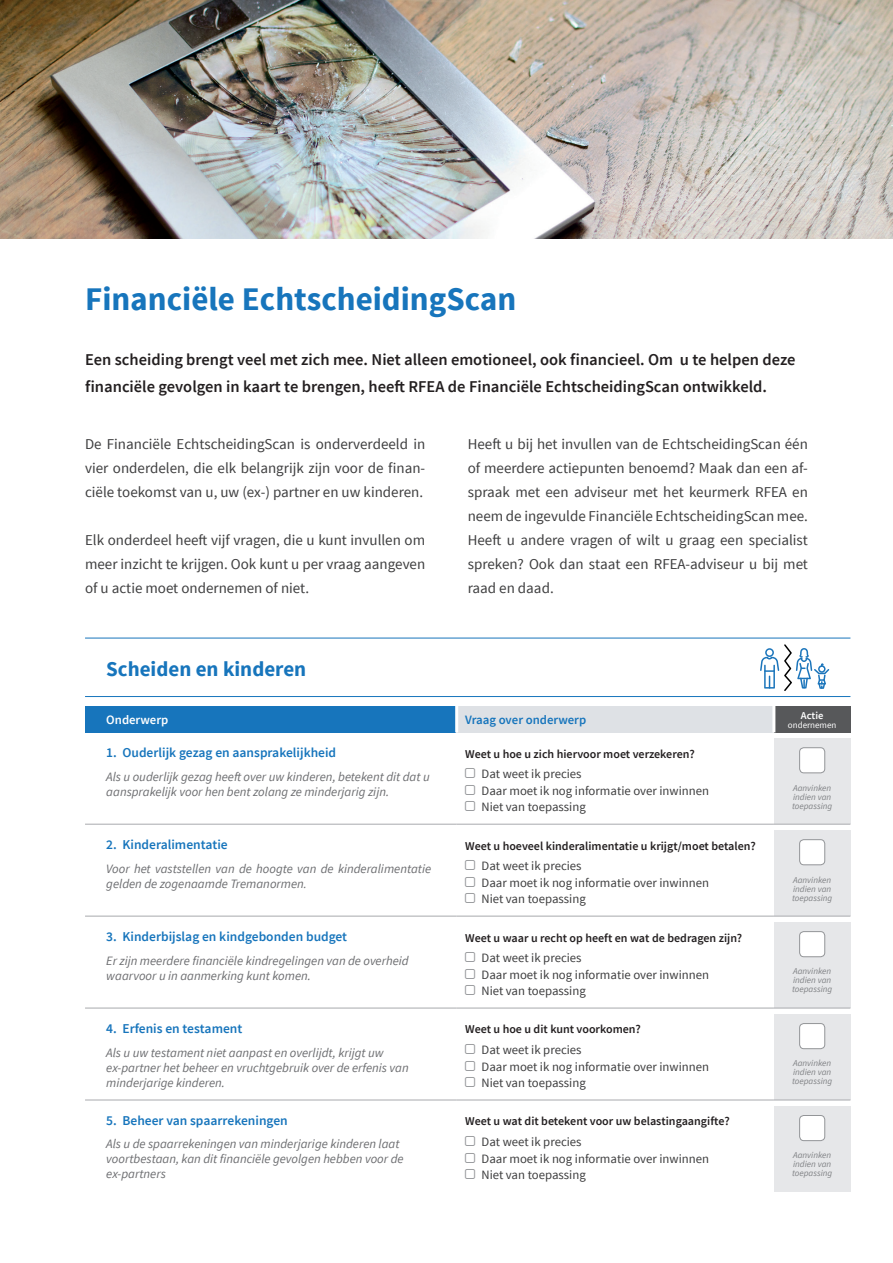
<style>
.page{position:relative;width:893px;height:1263px;background:#fff}
.page>*{position:absolute;margin:0;border:0;box-sizing:border-box;transform-origin:0 0}
.t1{font:700 33px "Source Sans Pro";color:#1775bc}
.t2{font:700 21px "Source Sans Pro";color:#1775bc}
.t3{font:600 16.5px/27px "Source Sans Pro";color:#231f20}
.t4{font:15px/24px "Source Sans Pro";color:#3e3e3f;text-align:justify}
.t5{font:600 13.5px "Source Sans Pro";color:#1775bc}
.t6{font:italic 12.75px/15px "Source Sans Pro";color:#6c6d70}
.t7{font:12.75px/16.5px "Source Sans Pro";color:#3e3e3f}
.t8{font:600 12.75px "Source Sans Pro";color:#1775bc}
.t9{font:600 12.75px "Source Sans Pro";color:#fff}
.t10{font:600 12px "Source Sans Pro";color:#231f20}
.t11{font:600 10.5px "Source Sans Pro";color:#fff}
.t12{font:italic 9px/9px "Source Sans Pro";color:#808285;text-align:justify}
.t13{font:9px "Source Sans Pro";color:#fff}
.s1{font-size:12px}
</style>
<div class="page">
<img style="left:0;top:0;width:893px;height:238px">
<svg style="left:760px;top:644px;width:69px;height:47px"></svg>
<hr style="left:85px;top:638px;width:765px;height:1px;background:#1775bc">
<hr style="left:85px;top:696px;width:765px;height:1px;background:#1775bc">
<div style="left:85px;top:706px;width:372px;height:26px;background:#1775bc"></div>
<div style="left:457px;top:706px;width:317px;height:26px;background:#dee1e5"></div>
<div style="left:774px;top:706px;width:76px;height:26px;background:#57585a"></div>
<hr style="left:455px;top:706px;width:3px;height:26px;background:#fff">
<hr style="left:772px;top:706px;width:3px;height:26px;background:#fff">
<div style="left:774px;top:738px;width:76px;height:86px;background:#e6e7e9"></div>
<hr style="left:85px;top:824px;width:372px;height:1px;background:#a8a9ad">
<hr style="left:457px;top:824px;width:317px;height:1px;background:#a8a9ad">
<hr style="left:774px;top:824px;width:76px;height:1px;background:#a8a9ad">
<div style="left:800px;top:748px;width:25px;height:25px;background:#fff;border-radius:4px"></div>
<div style="left:799px;top:747px;width:26px;height:26px;border:1px solid #939598;border-radius:4px"></div>
<div style="left:774px;top:830px;width:76px;height:86px;background:#e6e7e9"></div>
<hr style="left:85px;top:916px;width:372px;height:1px;background:#a8a9ad">
<hr style="left:457px;top:916px;width:317px;height:1px;background:#a8a9ad">
<hr style="left:774px;top:916px;width:76px;height:1px;background:#a8a9ad">
<div style="left:800px;top:840px;width:25px;height:25px;background:#fff;border-radius:4px"></div>
<div style="left:799px;top:839px;width:26px;height:26px;border:1px solid #939598;border-radius:4px"></div>
<div style="left:774px;top:922px;width:76px;height:86px;background:#e6e7e9"></div>
<hr style="left:85px;top:1008px;width:372px;height:1px;background:#a8a9ad">
<hr style="left:457px;top:1008px;width:317px;height:1px;background:#a8a9ad">
<hr style="left:774px;top:1008px;width:76px;height:1px;background:#a8a9ad">
<div style="left:800px;top:931px;width:25px;height:26px;background:#fff;border-radius:4px"></div>
<div style="left:799px;top:931px;width:26px;height:26px;border:1px solid #939598;border-radius:4px"></div>
<div style="left:774px;top:1014px;width:76px;height:86px;background:#e6e7e9"></div>
<hr style="left:85px;top:1100px;width:372px;height:1px;background:#a8a9ad">
<hr style="left:457px;top:1100px;width:317px;height:1px;background:#a8a9ad">
<hr style="left:774px;top:1100px;width:76px;height:1px;background:#a8a9ad">
<div style="left:800px;top:1023px;width:25px;height:26px;background:#fff;border-radius:4px"></div>
<div style="left:799px;top:1023px;width:26px;height:26px;border:1px solid #939598;border-radius:4px"></div>
<div style="left:774px;top:1106px;width:76px;height:86px;background:#e6e7e9"></div>
<div style="left:800px;top:1115px;width:25px;height:25px;background:#fff;border-radius:4px"></div>
<div style="left:799px;top:1115px;width:26px;height:26px;border:1px solid #939598;border-radius:4px"></div>
<h1 class="t1" style="left:85px;top:277px;width:433px">Financiële EchtscheidingScan</h1>
<p class="t3" style="left:85px;top:347px;width:712px">Een scheiding brengt veel met zich mee. Niet alleen emotioneel, ook financieel. Om u te helpen deze financiële gevolgen in kaart te brengen, heeft RFEA de Financiële EchtscheidingScan ontwikkeld.</p>
<p class="t4" style="left:85px;top:432px;width:342px">De Financiële EchtscheidingScan is onderverdeeld in vier onderdelen, die elk belangrijk zijn voor de finan&shy;ciële toekomst van u, uw (ex-) partner en uw kinderen.</p>
<p class="t4" style="left:85px;top:528px;width:342px">Elk onderdeel heeft vijf vragen, die u kunt invullen om meer inzicht te krijgen. Ook kunt u per vraag aangeven of u actie moet ondernemen of niet.</p>
<p class="t4" style="left:468px;top:432px;width:342px">Heeft u bij het invullen van de EchtscheidingScan één of meerdere actiepunten benoemd? Maak dan een af&shy;spraak met een adviseur met het keurmerk RFEA en neem de ingevulde Financiële EchtscheidingScan mee.<br>Heeft u andere vragen of wilt u graag een specialist spreken? Ook dan staat een RFEA-adviseur u bij met raad en daad.</p>
<h2 class="t2" style="left:106px;top:655px;width:201px">Scheiden en kinderen</h2>
<p class="t9" style="left:106px;top:712px;width:64px">Onderwerp</p>
<p class="t8" style="left:465px;top:712px;width:123px">Vraag over onderwerp</p>
<p class="t11" style="left:801px;top:709px;width:24px">Actie</p>
<p class="t13" style="left:788px;top:720px;width:50px">ondernemen</p>
<p class="t5" style="left:106px;top:744px;width:231px">1. Ouderlijk gezag en aansprakelijkheid</p>
<p class="t6" style="left:106px;top:769px;width:325px">Als u ouderlijk gezag heeft over uw kinderen, betekent dit dat u aansprakelijk voor hen bent zolang ze minderjarig zijn.</p>
<p class="t5" style="left:106px;top:836px;width:123px">2. Kinderalimentatie</p>
<p class="t6" style="left:106px;top:861px;width:326px">Voor het vaststellen van de hoogte van de kinderalimentatie gelden de zogenaamde Tremanormen<span class="s1">.</span></p>
<p class="t5" style="left:106px;top:928px;width:242px">3. Kinderbijslag en kindgebonden budget</p>
<p class="t6" style="left:106px;top:953px;width:304px">Er zijn meerdere financiële kindregelingen van de overheid waarvoor u in aanmerking kunt komen.</p>
<p class="t5" style="left:106px;top:1020px;width:138px">4. Erfenis en testament</p>
<p class="t6" style="left:106px;top:1045px;width:304px">Als u uw testament niet aanpast en overlijdt, krijgt uw ex-partner het beheer en vruchtgebruik over de erfenis van minderjarige kinderen.</p>
<p class="t5" style="left:106px;top:1112px;width:183px">5. Beheer van spaarrekeningen</p>
<p class="t6" style="left:106px;top:1137px;width:299px">Als u de spaarrekeningen van minderjarige kinderen laat voortbestaan, kan dit financiële gevolgen hebben voor de ex-partners</p>
<p class="t10" style="left:465px;top:746px;width:231px">Weet u hoe u zich hiervoor moet verzekeren?</p>
<p class="t7" style="left:482px;top:766px;width:229px">Dat weet ik precies<br>Daar moet ik nog informatie over inwinnen<br>Niet van toepassing</p>
<p class="t10" style="left:465px;top:838px;width:292px">Weet u hoeveel kinderalimentatie u krijgt/moet betalen?</p>
<p class="t7" style="left:482px;top:858px;width:229px">Dat weet ik precies<br>Daar moet ik nog informatie over inwinnen<br>Niet van toepassing</p>
<p class="t10" style="left:465px;top:930px;width:279px">Weet u waar u recht op heeft en wat de bedragen zijn?</p>
<p class="t7" style="left:482px;top:950px;width:229px">Dat weet ik precies<br>Daar moet ik nog informatie over inwinnen<br>Niet van toepassing</p>
<p class="t10" style="left:465px;top:1022px;width:177px">Weet u hoe u dit kunt voorkomen?</p>
<p class="t7" style="left:482px;top:1042px;width:229px">Dat weet ik precies<br>Daar moet ik nog informatie over inwinnen<br>Niet van toepassing</p>
<p class="t10" style="left:465px;top:1114px;width:266px">Weet u wat dit betekent voor uw belastingaangifte?</p>
<p class="t7" style="left:482px;top:1134px;width:229px">Dat weet ik precies<br>Daar moet ik nog informatie over inwinnen<br>Niet van toepassing</p>
<p class="t12" style="left:792px;top:783px;width:42px">Aanvinken indien van toepassing</p>
<p class="t12" style="left:792px;top:875px;width:42px">Aanvinken indien van toepassing</p>
<p class="t12" style="left:792px;top:967px;width:42px">Aanvinken indien van toepassing</p>
<p class="t12" style="left:792px;top:1059px;width:42px">Aanvinken indien van toepassing</p>
<p class="t12" style="left:792px;top:1151px;width:42px">Aanvinken indien van toepassing</p>
</div>
